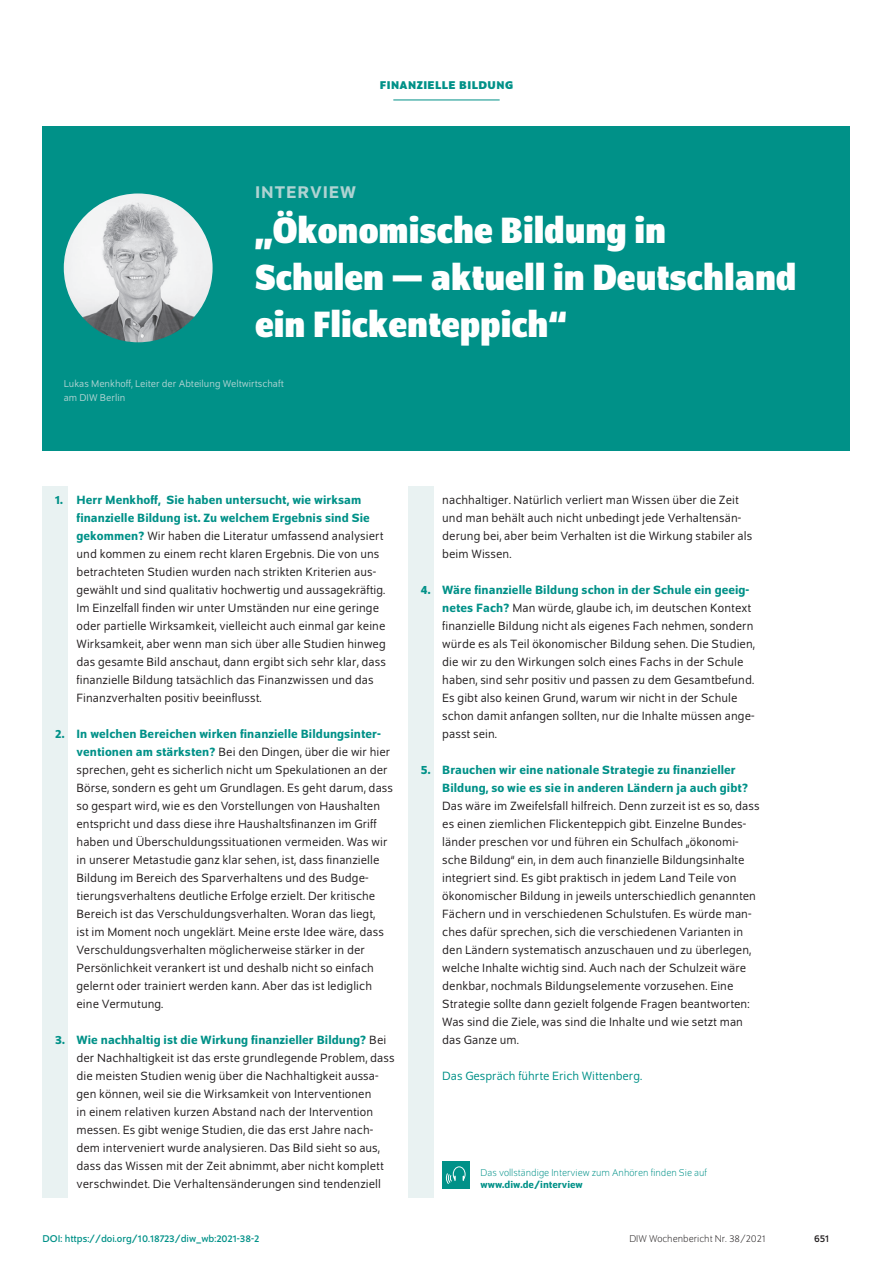
<style>
.page{position:relative;width:893px;height:1263px;background:#fff}
.page>*{position:absolute;margin:0;border:0;box-sizing:border-box;transform-origin:0 0}
.t1{font:700 semi-condensed 39px/46.8px "Schumpeter";color:#fff}
.t2{font:500 18px "Schumpeter";letter-spacing:.05em;color:#afd3d2}
.t3{font:12.75px/18px "Schumpeter Blond";letter-spacing:.005em;color:#231f20}
.t4{font:500 12.75px/18px "Schumpeter";letter-spacing:.005em;color:#009188}
.t5{font:12.75px "Schumpeter Blond";color:#009188}
.t6{font:700 12px "Schumpeter";letter-spacing:.04em;color:#009188}
.t7{font:10.5px/13.5px "Schumpeter Blond";color:#afd3d2}
.t8{font:300 10.5px "Schumpeter";color:#009188}
.t9{font:10.5px "Schumpeter";color:#009188}
.t10{font:300 10.5px "Schumpeter";color:#231f20}
.t11{font:500 10.5px "Schumpeter";color:#009188}
.t12{font:10.5px "Schumpeter";color:#231f20}
.s1{font-family:"Schumpeter";font-weight:500;color:#009188}
.s2{font-family:"Schumpeter Blond";font-weight:400;color:#231f20}
</style>
<div class="page">
<div style="left:408px;top:486px;width:26px;height:711px;background:#e9f2f2"></div>
<div style="left:43px;top:486px;width:25px;height:711px;background:#e9f2f2"></div>
<div style="left:442px;top:1161px;width:27px;height:27px;background:#009188"></div>
<svg style="left:446px;top:1166px;width:20px;height:18px"></svg>
<div style="left:43px;top:126px;width:807px;height:324px;background:#009188"></div>
<hr style="left:393px;top:100px;width:107px;height:1px;background:#009188">
<img style="left:64px;top:193px;width:149px;height:149px;border-radius:74px">
<p class="t6" style="left:380px;top:79px;width:135px">FINANZIELLE BILDUNG</p>
<h2 class="t2" style="left:255px;top:183px;width:102px">INTERVIEW</h2>
<h1 class="t1" style="left:255px;top:207px;width:543px">„Ökonomische Bildung in<br>Schulen — aktuell in Deutschland ein Flickenteppich“</h1>
<p class="t7" style="left:64px;top:377px;width:222px">Lukas Menkhoff, Leiter der Abteilung Weltwirtschaft am DIW Berlin</p>
<p class="t4" style="left:77px;top:491px;width:295px;text-indent:-21px">1. Herr Menkhoff, Sie haben untersucht, wie wirksam finanzielle Bildung ist. Zu welchem Ergebnis sind Sie</p>
<p class="t3" style="left:77px;top:527px;width:311px"><span class="s1">gekommen?</span> Wir haben die Literatur umfassend analysiert und kommen zu einem recht klaren Ergebnis. Die von uns betrachteten Studien wurden nach strikten Kriterien aus&shy;gewählt und sind qualitativ hochwertig und aussagekräftig.<br>Im Einzelfall finden wir unter Umständen nur eine geringe oder partielle Wirksamkeit, vielleicht auch einmal gar keine Wirksamkeit, aber wenn man sich über alle Studien hinweg das gesamte Bild anschaut, dann ergibt sich sehr klar, dass finanzielle Bildung tatsächlich das Finanzwissen und das Finanzverhalten positiv beeinflusst.</p>
<p class="t4" style="left:55px;top:725px;width:327px">2. In welchen Bereichen wirken finanzielle Bildungsinter-</p>
<p class="t3" style="left:77px;top:743px;width:318px"><span class="s1">ventionen am stärksten?</span> Bei den Dingen, über die wir hier sprechen, geht es sicherlich nicht um Spekulationen an der Börse, sondern es geht um Grundlagen. Es geht darum, dass so gespart wird, wie es den Vorstellungen von Haushalten entspricht und dass diese ihre Haushaltsfinanzen im Griff haben und Überschuldungssituationen vermeiden. Was wir in unserer Metastudie ganz klar sehen, ist, dass finanzielle Bildung im Bereich des Sparverhaltens und des Budge&shy;tierungsverhaltens deutliche Erfolge erzielt. Der kritische Bereich ist das Verschuldungsverhalten. Woran das liegt,<br>ist im Moment noch ungeklärt. Meine erste Idee wäre, dass Verschuldungsverhalten möglicherweise stärker in der Persönlichkeit verankert ist und deshalb nicht so einfach gelernt oder trainiert werden kann. Aber das ist lediglich eine Vermutung.</p>
<p class="t4" style="left:55px;top:1031px;width:333px">3. Wie nachhaltig ist die Wirkung finanzieller Bildung? <span class="s2">Bei</span></p>
<p class="t3" style="left:77px;top:1049px;width:320px">der Nachhaltigkeit ist das erste grundlegende Problem, dass die meisten Studien wenig über die Nachhaltigkeit aussa&shy;gen können, weil sie die Wirksamkeit von Interventionen<br>in einem relativen kurzen Abstand nach der Intervention messen. Es gibt wenige Studien, die das erst Jahre nach&shy;dem interveniert wurde analysieren. Das Bild sieht so aus, dass das Wissen mit der Zeit abnimmt, aber nicht komplett verschwindet. Die Verhaltensänderungen sind tendenziell</p>
<p class="t9" style="left:43px;top:1233px;width:218px">DOI: https://doi.org/10.18723/diw_wb:2021-38-2</p>
<p class="t3" style="left:442px;top:491px;width:312px">nachhaltiger. Natürlich verliert man Wissen über die Zeit und man behält auch nicht unbedingt jede Verhaltensän&shy;derung bei, aber beim Verhalten ist die Wirkung stabiler als beim Wissen.</p>
<p class="t4" style="left:421px;top:581px;width:330px">4. Wäre finanzielle Bildung schon in der Schule ein geeig-</p>
<p class="t3" style="left:442px;top:599px;width:314px"><span class="s1">netes Fach?</span> Man würde, glaube ich, im deutschen Kontext finanzielle Bildung nicht als eigenes Fach nehmen, sondern würde es als Teil ökonomischer Bildung sehen. Die Studien, die wir zu den Wirkungen solch eines Fachs in der Schule haben, sind sehr positiv und passen zu dem Gesamtbefund.<br>Es gibt also keinen Grund, warum wir nicht in der Schule schon damit anfangen sollten, nur die Inhalte müssen ange&shy;passt sein.</p>
<p class="t4" style="left:442px;top:761px;width:307px;text-indent:-21px">5. Brauchen wir eine nationale Strategie zu finanzieller<br>Bildung, so wie es sie in anderen Ländern ja auch gibt?</p>
<p class="t3" style="left:442px;top:797px;width:319px">Das wäre im Zweifelsfall hilfreich. Denn zurzeit ist es so, dass es einen ziemlichen Flickenteppich gibt. Einzelne Bundes&shy;länder preschen vor und führen ein Schulfach „ökonomi&shy;sche Bildung“ ein, in dem auch finanzielle Bildungsinhalte integriert sind. Es gibt praktisch in jedem Land Teile von ökonomischer Bildung in jeweils unterschiedlich genannten Fächern und in verschiedenen Schulstufen. Es würde man&shy;ches dafür sprechen, sich die verschiedenen Varianten in den Ländern systematisch anzuschauen und zu überlegen, welche Inhalte wichtig sind. Auch nach der Schulzeit wäre denkbar, nochmals Bildungselemente vorzusehen. Eine Strategie sollte dann gezielt folgende Fragen beantworten:<br>Was sind die Ziele, was sind die Inhalte und wie setzt man das Ganze um.</p>
<p class="t5" style="left:442px;top:1070px;width:201px">Das Gespräch führte Erich Wittenberg.</p>
<p class="t8" style="left:480px;top:1167px;width:228px">Das vollständige Interview zum Anhören finden Sie auf</p>
<p class="t11" style="left:480px;top:1179px;width:104px">www.diw.de/interview</p>
<p class="t10" style="left:629px;top:1234px;width:138px">DIW Wochenbericht Nr. 38/2021</p>
<p class="t12" style="left:814px;top:1233px;width:17px">651</p>
</div>
